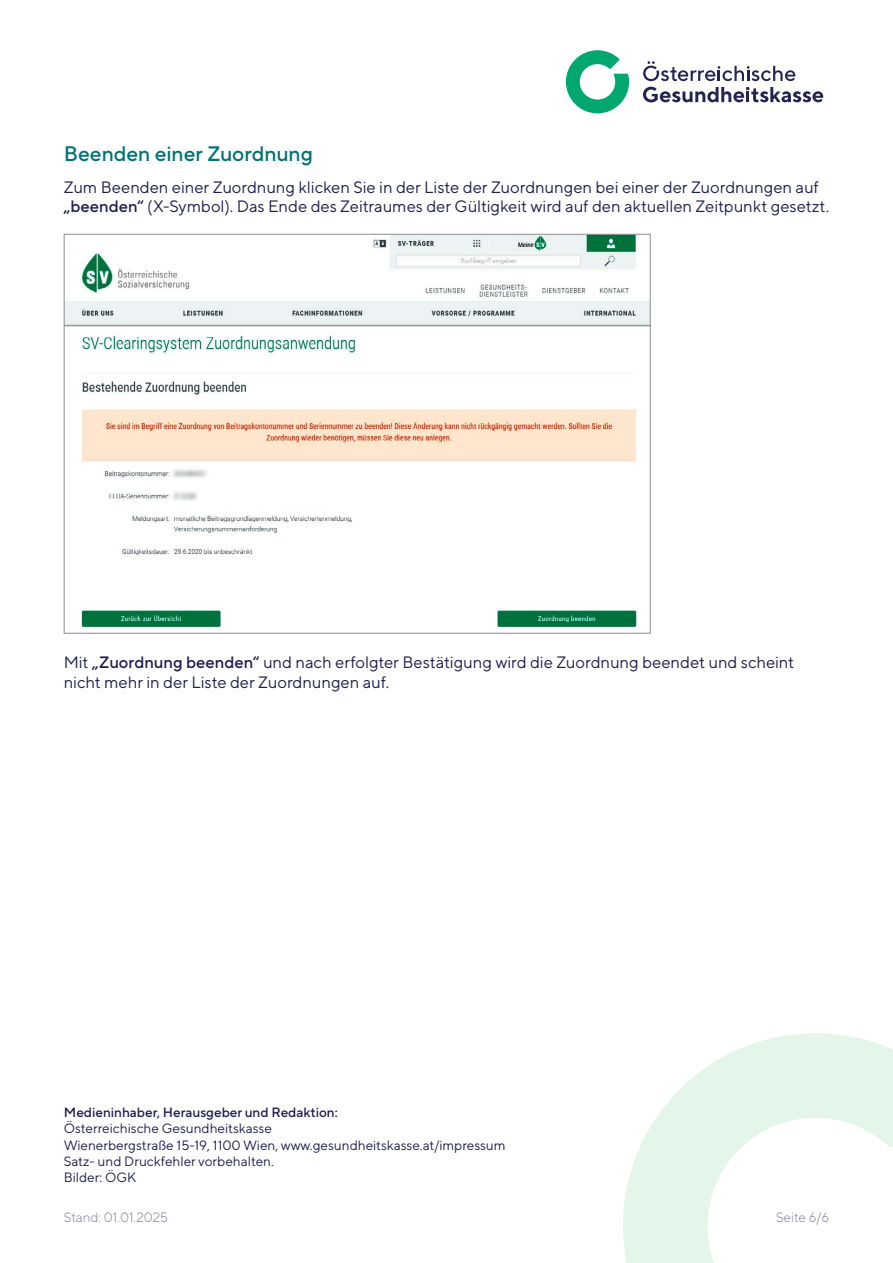
<style>
.page{position:relative;width:893px;height:1263px;background:#fff}
.page>*{position:absolute;margin:0;border:0;box-sizing:border-box;transform-origin:0 0}
.Ueberschrift_2_Versatz{font:500 21px "TT Norms Pro";letter-spacing:-.005em;color:#007275}
.Lauftext{font:16.5px/19.8px "TT Norms Pro";color:#1c1d4f}
.Impressum_Impressum-LT{font:13.5px "TT Norms Pro";color:#1c1d4f}
.Impressum_Impressum-HL{font:500 13.5px "TT Norms Pro";color:#1c1d4f}
.t1{font:300 13.5px "TT Norms Pro";color:#807798}
.s1{font-weight:500}
</style>
<div class="page">
<svg style="left:623px;top:1033px;width:270px;height:230px"></svg>
<svg style="left:566px;top:50px;width:63px;height:63px"></svg>
<svg style="left:643px;top:87px;width:180px;height:15px"></svg>
<svg style="left:643px;top:61px;width:152px;height:20px"></svg>
<img style="left:66px;top:236px;width:583px;height:392px">
<h2 class="Ueberschrift_2_Versatz" style="left:64px;top:140px;width:251px">Beenden einer Zuordnung</h2>
<p class="Lauftext" style="left:64px;top:176px;width:767px">Zum Beenden einer Zuordnung klicken Sie in der Liste der Zuordnungen bei einer der Zuordnungen auf <span class="s1">„beenden“</span> (X-Symbol). Das Ende des Zeitraumes der Gültigkeit wird auf den aktuellen Zeitpunkt gesetzt.</p>
<p class="Lauftext" style="left:64px;top:652px;width:732px">Mit <span class="s1">„Zuordnung beenden“</span> und nach erfolgter Bestätigung wird die Zuordnung beendet und scheint nicht mehr in der Liste der Zuordnungen auf.</p>
<p class="Impressum_Impressum-HL" style="left:64px;top:1103px;width:275px">Medieninhaber, Herausgeber und Redaktion:</p>
<p class="Impressum_Impressum-LT" style="left:64px;top:1120px;width:210px">Österreichische Gesundheitskasse</p>
<p class="Impressum_Impressum-LT" style="left:64px;top:1136px;width:443px">Wienerbergstraße 15-19, 1100 Wien, www.gesundheitskasse.at/impressum</p>
<p class="Impressum_Impressum-LT" style="left:64px;top:1152px;width:212px">Satz- und Druckfehler vorbehalten.</p>
<p class="Impressum_Impressum-LT" style="left:64px;top:1168px;width:74px">Bilder: ÖGK</p>
<p class="t1" style="left:64px;top:1209px;width:106px">Stand: 01.01.2025</p>
<p class="t1" style="left:776px;top:1209px;width:55px">Seite 6/6</p>
</div>
